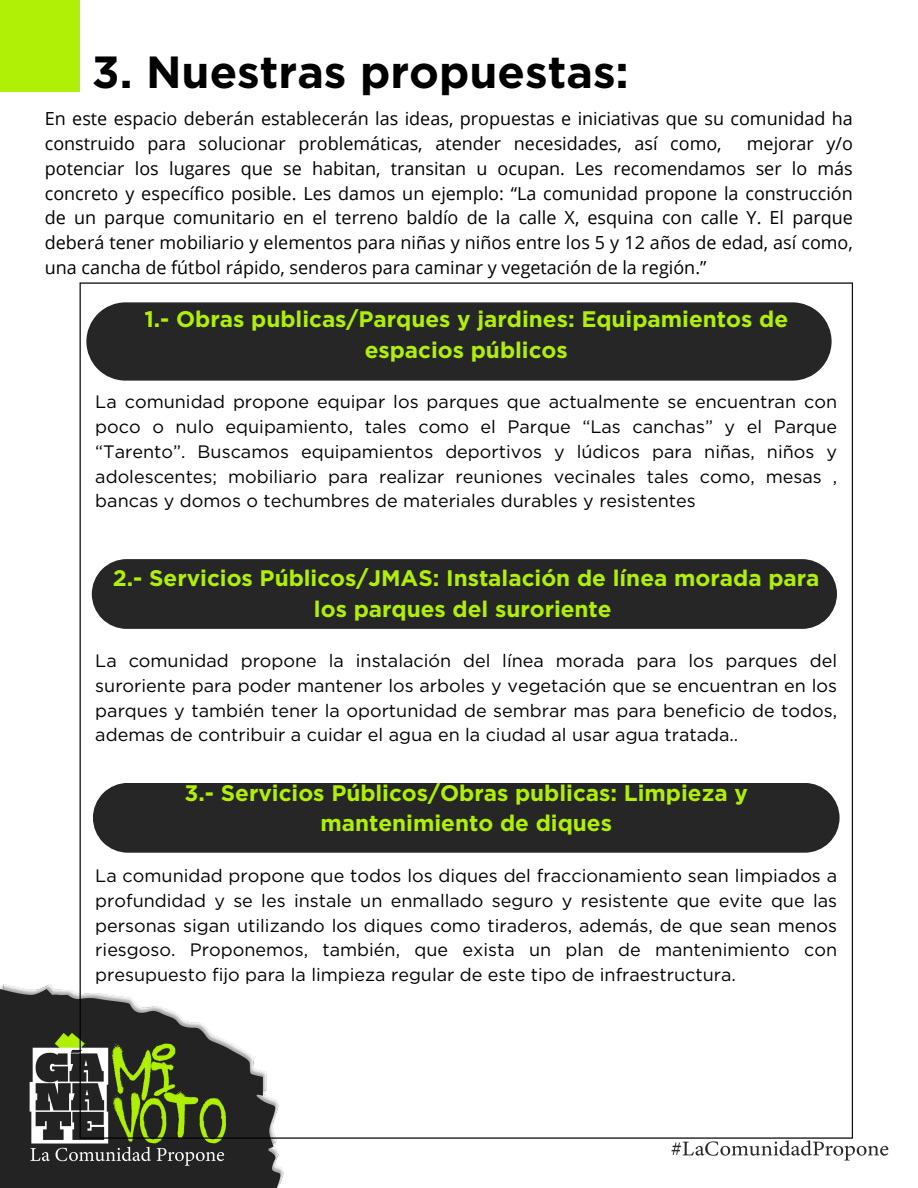
<style>
.page{position:relative;width:918px;height:1188px;background:#fff}
.page>*{position:absolute;margin:0;border:0;box-sizing:border-box;transform-origin:0 0}
.t1{font:700 45px "Gotham";color:#000}
.t2{font:700 22.5px/30.3px "Gotham";color:#aff006;text-align:center}
.t3{font:18px/24.8px "Gotham";color:#000;text-align:justify}
.t4{font:18px/24.8px "Open Sans";color:#000}
</style>
<div class="page">
<div style="left:0;top:0;width:80px;height:92px;background:#aff006"></div>
<img style="left:0;top:984px;width:284px;height:204px">
<img style="left:672px;top:1140px;width:217px;height:21px">
<div style="left:93px;top:783px;width:746px;height:70px;background:#262626"></div>
<div style="left:92px;top:559px;width:745px;height:70px;background:#262626"></div>
<div style="left:86px;top:302px;width:746px;height:79px;background:#262626"></div>
<hr style="left:80px;top:284px;width:1px;height:853px;background:#000">
<hr style="left:852px;top:284px;width:1px;height:853px;background:#000">
<hr style="left:80px;top:282px;width:773px;height:2px;background:#000">
<hr style="left:80px;top:1137px;width:773px;height:2px;background:#000">
<p class="t1" style="left:92px;top:45px;width:539px">3. Nuestras propuestas:</p>
<p class="t4" style="left:45px;top:106px;width:810px">En este espacio deberán establecerán las ideas, propuestas e iniciativas que su comunidad ha construido para solucionar problemáticas, atender necesidades, así como,</p>
<p class="t4" style="left:45px;top:131px;width:810px;text-align:justify;text-indent:702px">mejorar y/o potenciar los lugares que se habitan, transitan u ocupan. Les recomendamos ser lo más concreto y específico posible. Les damos un ejemplo: “La comunidad propone la construcción de un parque comunitario en el terreno baldío de la calle X, esquina con calle Y. El parque deberá tener mobiliario y elementos para niñas y niños entre los 5 y 12 años de edad, así como, una cancha de fútbol rápido, senderos para caminar y vegetación de la región.”</p>
<p class="t2" style="left:144px;top:304px;width:645px">1.- Obras publicas/Parques y jardines: Equipamientos de espacios públicos</p>
<p class="t3" style="left:95px;top:390px;width:743px">La comunidad propone equipar los parques que actualmente se encuentran con poco o nulo equipamiento, tales como el Parque “Las canchas” y el Parque “Tarento”. Buscamos equipamientos deportivos y lúdicos para niñas, niños y adolescentes; mobiliario para realizar reuniones vecinales tales como, mesas , bancas y domos o techumbres de materiales durables y resistentes</p>
<p class="t2" style="left:113px;top:563px;width:708px">2.- Servicios Públicos/JMAS: Instalación de línea morada para los parques del suroriente</p>
<p class="t3" style="left:95px;top:648px;width:743px">La comunidad propone la instalación del línea morada para los parques del suroriente para poder mantener los arboles y vegetación que se encuentran en los parques y también tener la oportunidad de sembrar mas para beneficio de todos, ademas de contribuir a cuidar el agua en la ciudad al usar agua tratada..</p>
<p class="t2" style="left:185px;top:778px;width:565px">3.- Servicios Públicos/Obras publicas: Limpieza y mantenimiento de diques</p>
<p class="t3" style="left:95px;top:863px;width:743px">La comunidad propone que todos los diques del fraccionamiento sean limpiados a profundidad y se les instale un enmallado seguro y resistente que evite que las personas sigan utilizando los diques como tiraderos, además, de que sean menos riesgoso. Proponemos, también, que exista un plan de mantenimiento con presupuesto fijo para la limpieza regular de este tipo de infraestructura.</p>
</div>
